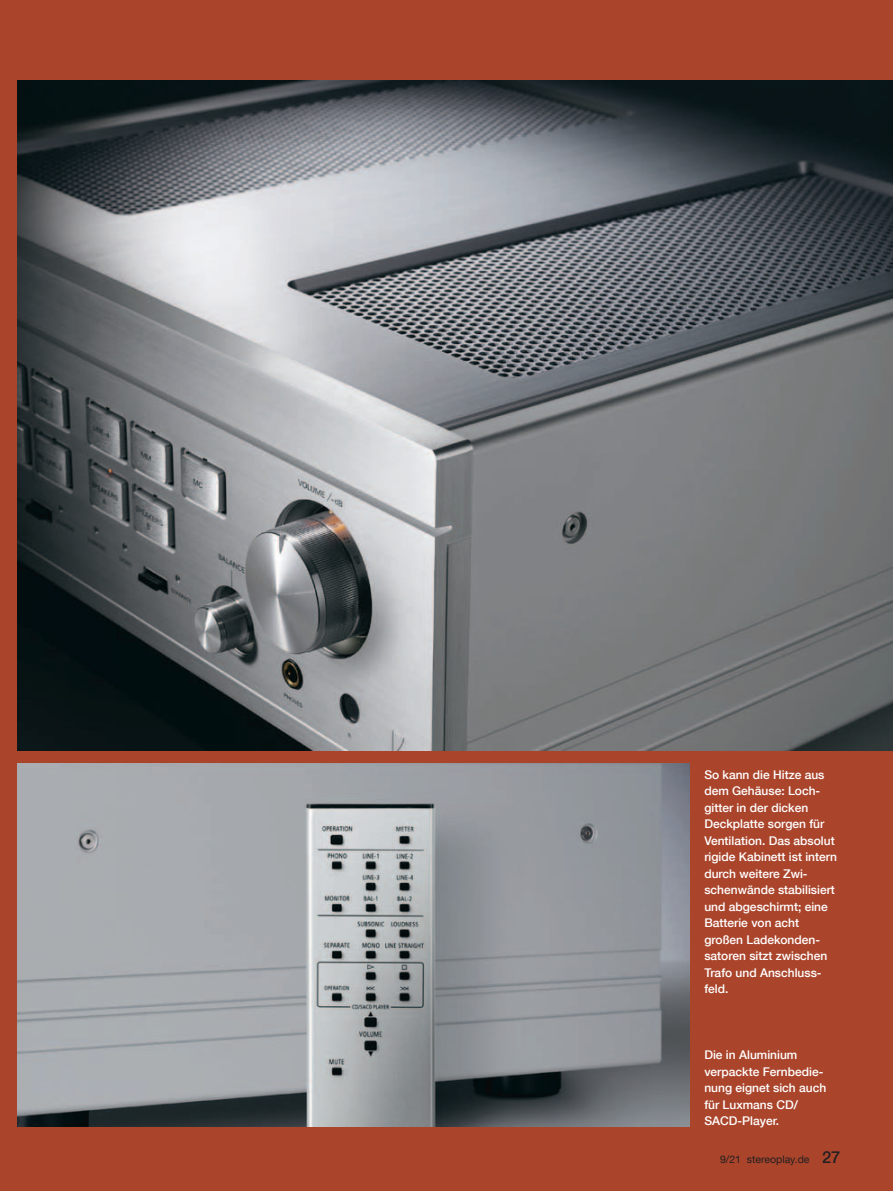
<style>
.page{position:relative;width:893px;height:1191px;background:#aa452c}
.page>*{position:absolute;margin:0;border:0;box-sizing:border-box;transform-origin:0 0}
.t1{font:500 16.5px "Helvetica Neue LT Com";color:#231f20}
._010_Bu{font:500 12px/16.5px "Helvetica Neue LT Com";color:#fff}
.xxx_-Pagina{font:10.5px "Helvetica Neue LT Com";color:#231f20}
</style>
<div class="page">
<img style="left:17px;top:81px;width:876px;height:669px">
<img style="left:17px;top:763px;width:673px;height:363px">
<p class="_010_Bu" style="left:704px;top:766px;width:134px">So kann die Hitze aus dem Gehäuse: Loch&shy;gitter in der dicken<br>Deckplatte sorgen für<br>Ventilation. Das absolut rigide Kabinett ist intern durch weitere Zwi&shy;schenwände stabilisiert und abgeschirmt; eine<br>Batterie von acht großen Ladekonden&shy;satoren sitzt zwischen<br>Trafo und Anschluss&shy;feld.</p>
<p class="_010_Bu" style="left:704px;top:1046px;width:123px">Die in Aluminium verpackte Fernbedie&shy;nung eignet sich auch für Luxmans CD/<br>SACD-Player.</p>
<p class="xxx_-Pagina" style="left:720px;top:1152px;width:91px">9/21 stereoplay.de</p>
<p class="t1" style="left:822px;top:1147px;width:20px">27</p>
</div>
